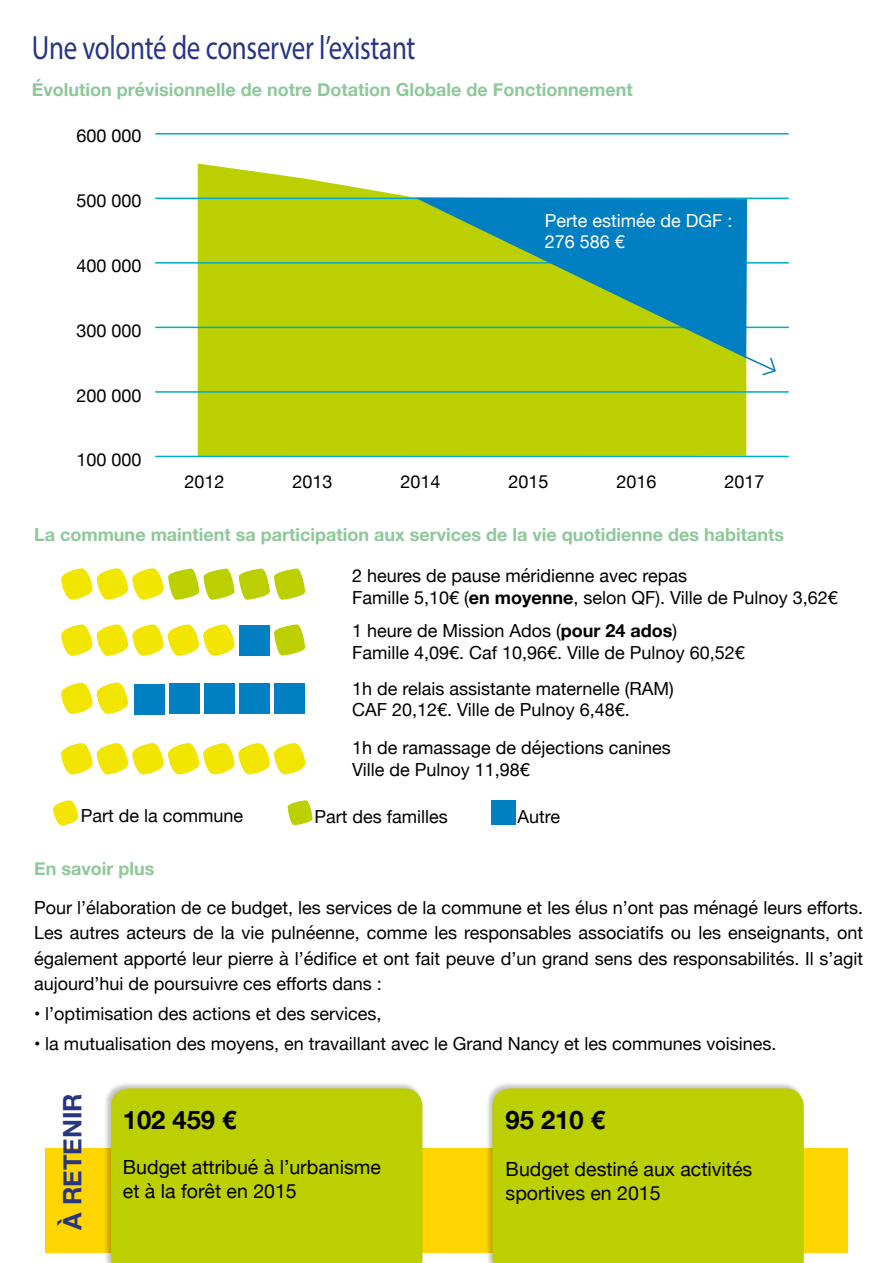
<style>
.page{position:relative;width:893px;height:1263px;background:#fff}
.page>*{position:absolute;margin:0;border:0;box-sizing:border-box;transform-origin:0 0}
.t1{font:33.75px "Myriad Pro";letter-spacing:-.01em;color:#283583;scale:.8 1}
.t2{font:700 25.5px "Helvetica Neue";color:#000}
.t3{font:700 25.5px "Helvetica Neue";color:#283583}
.t4{font:19.5px/23.4px "Helvetica Neue";color:#000}
.t5{font:18px/21.6px "Helvetica Neue";color:#000}
.t6{font:700 18px "Helvetica Neue";color:#8ec89a}
.t7{font:18px/21.6px "Helvetica Neue";color:#fff}
.s1{font-weight:700}
</style>
<div class="page">
<svg style="left:198px;top:164px;width:548px;height:292px;background:#c4d524"></svg>
<hr style="left:155px;top:133px;width:634px;height:2px;background:#00aaca">
<hr style="left:155px;top:198px;width:634px;height:1px;background:#00aaca">
<hr style="left:155px;top:262px;width:634px;height:2px;background:#00aaca">
<hr style="left:155px;top:327px;width:634px;height:1px;background:#00aaca">
<hr style="left:155px;top:391px;width:634px;height:2px;background:#00aaca">
<hr style="left:155px;top:456px;width:634px;height:1px;background:#00aaca">
<div style="left:239px;top:625px;width:30px;height:30px;background:#0080c3"></div>
<div style="left:239px;top:683px;width:30px;height:31px;background:#0080c3"></div>
<div style="left:169px;top:683px;width:30px;height:31px;background:#0080c3"></div>
<div style="left:134px;top:684px;width:30px;height:30px;background:#0080c3"></div>
<div style="left:274px;top:683px;width:31px;height:31px;background:#0080c3"></div>
<div style="left:204px;top:683px;width:30px;height:31px;background:#0080c3"></div>
<div style="left:491px;top:801px;width:24px;height:24px;background:#0080c3"></div>
<svg style="left:203px;top:569px;width:31px;height:31px"></svg>
<svg style="left:168px;top:569px;width:31px;height:31px"></svg>
<svg style="left:288px;top:800px;width:24px;height:25px"></svg>
<svg style="left:239px;top:569px;width:31px;height:31px"></svg>
<svg style="left:274px;top:569px;width:31px;height:31px"></svg>
<svg style="left:274px;top:624px;width:31px;height:31px"></svg>
<svg style="left:61px;top:568px;width:31px;height:32px"></svg>
<svg style="left:97px;top:568px;width:31px;height:32px"></svg>
<svg style="left:97px;top:624px;width:31px;height:32px"></svg>
<svg style="left:168px;top:624px;width:31px;height:32px"></svg>
<svg style="left:97px;top:682px;width:31px;height:32px"></svg>
<div style="left:97px;top:743px;width:31px;height:31px;background:#f2e500;border-radius:11px"></div>
<svg style="left:132px;top:568px;width:32px;height:32px"></svg>
<svg style="left:132px;top:624px;width:32px;height:32px"></svg>
<svg style="left:203px;top:624px;width:31px;height:32px"></svg>
<svg style="left:132px;top:743px;width:32px;height:31px"></svg>
<div style="left:168px;top:743px;width:31px;height:31px;background:#f2e500;border-radius:11px"></div>
<svg style="left:238px;top:743px;width:32px;height:31px"></svg>
<div style="left:274px;top:743px;width:31px;height:31px;background:#f2e500;border-radius:11px"></div>
<svg style="left:203px;top:743px;width:31px;height:31px"></svg>
<svg style="left:61px;top:624px;width:31px;height:32px"></svg>
<div style="left:61px;top:683px;width:31px;height:31px;background:#f2e500;border-radius:11px"></div>
<svg style="left:61px;top:743px;width:31px;height:31px"></svg>
<svg style="left:53px;top:800px;width:25px;height:25px"></svg>
<svg style="left:415px;top:198px;width:332px;height:160px;background:#5ba764"></svg>
<div style="left:46px;top:1148px;width:802px;height:104px;background:#ffd500"></div>
<div style="left:103px;top:1081px;width:321px;height:182px;background:#000;opacity:.25"></div>
<div style="left:111px;top:1088px;width:311px;height:175px;background:#bccf00"></div>
<div style="left:485px;top:1081px;width:320px;height:182px;background:#000;opacity:.25"></div>
<div style="left:492px;top:1088px;width:312px;height:175px;background:#bccf00"></div>
<svg style="left:741px;top:354px;width:35px;height:23px"></svg>
<h1 class="t1" style="left:32px;top:26px;width:481px">Une volonté de conserver l’existant</h1>
<p class="t6" style="left:32px;top:76px;width:602px">Évolution prévisionnelle de notre Dotation Globale de Fonctionnement</p>
<p class="t5" style="left:77px;top:126px;width:67px">600 000</p>
<p class="t5" style="left:77px;top:191px;width:67px">500 000</p>
<p class="t5" style="left:77px;top:256px;width:67px">400 000</p>
<p class="t5" style="left:77px;top:321px;width:67px">300 000</p>
<p class="t5" style="left:77px;top:385px;width:67px">200 000</p>
<p class="t5" style="left:77px;top:450px;width:67px">100 000</p>
<p class="t7" style="left:545px;top:210px;width:189px">Perte estimée de DGF :<br>276 586 €</p>
<p class="t5" style="left:185px;top:472px;width:42px">2012</p>
<p class="t5" style="left:293px;top:472px;width:42px">2013</p>
<p class="t5" style="left:401px;top:472px;width:42px">2014</p>
<p class="t5" style="left:509px;top:472px;width:42px">2015</p>
<p class="t5" style="left:617px;top:472px;width:42px">2016</p>
<p class="t5" style="left:725px;top:472px;width:42px">2017</p>
<p class="t6" style="left:34px;top:520px;width:752px">La commune maintient sa participation aux services de la vie quotidienne des habitants</p>
<p class="t5" style="left:352px;top:566px;width:487px">2 heures de pause méridienne avec repas<br>Famille 5,10€ (<span class="s1">en moyenne</span>, selon QF). Ville de Pulnoy 3,62€</p>
<p class="t5" style="left:352px;top:621px;width:394px">1 heure de Mission Ados (<span class="s1">pour 24 ados</span>)<br>Famille 4,09€. Caf 10,96€. Ville de Pulnoy 60,52€</p>
<p class="t5" style="left:352px;top:679px;width:323px">1h de relais assistante maternelle (RAM)<br>CAF 20,12€. Ville de Pulnoy 6,48€.</p>
<p class="t5" style="left:352px;top:738px;width:320px">1h de ramassage de déjections canines<br>Ville de Pulnoy 11,98€</p>
<p class="t5" style="left:81px;top:806px;width:164px">Part de la commune</p>
<p class="t5" style="left:315px;top:807px;width:135px">Part des familles</p>
<p class="t5" style="left:517px;top:807px;width:44px">Autre</p>
<p class="t6" style="left:34px;top:855px;width:122px">En savoir plus</p>
<p class="t5" style="left:34px;top:896px;width:831px;line-height:25.5px;text-align:justify">Pour l’élaboration de ce budget, les services de la commune et les élus n’ont pas ménagé leurs efforts.<br>Les autres acteurs de la vie pulnéenne, comme les responsables associatifs ou les enseignants, ont également apporté leur pierre à l’édifice et ont fait peuve d’un grand sens des responsabilités. Il s’agit aujourd’hui de poursuivre ces efforts dans :</p>
<p class="t5" style="left:34px;top:1004px;width:349px">• l’optimisation des actions et des services,</p>
<p class="t5" style="left:34px;top:1033px;width:744px">• la mutualisation des moyens, en travaillant avec le Grand Nancy et les communes voisines.</p>
<h2 class="t3" style="left:52px;top:1230px;width:138px;rotate:-90deg">À RETENIR</h2>
<h2 class="t2" style="left:123px;top:1100px;width:115px">102 459 €</h2>
<p class="t4" style="left:123px;top:1157px;width:259px">Budget attribué à l’urbanisme et à la forêt en 2015</p>
<h2 class="t2" style="left:506px;top:1100px;width:101px">95 210 €</h2>
<p class="t4" style="left:506px;top:1159px;width:248px">Budget destiné aux activités sportives en 2015</p>
</div>
